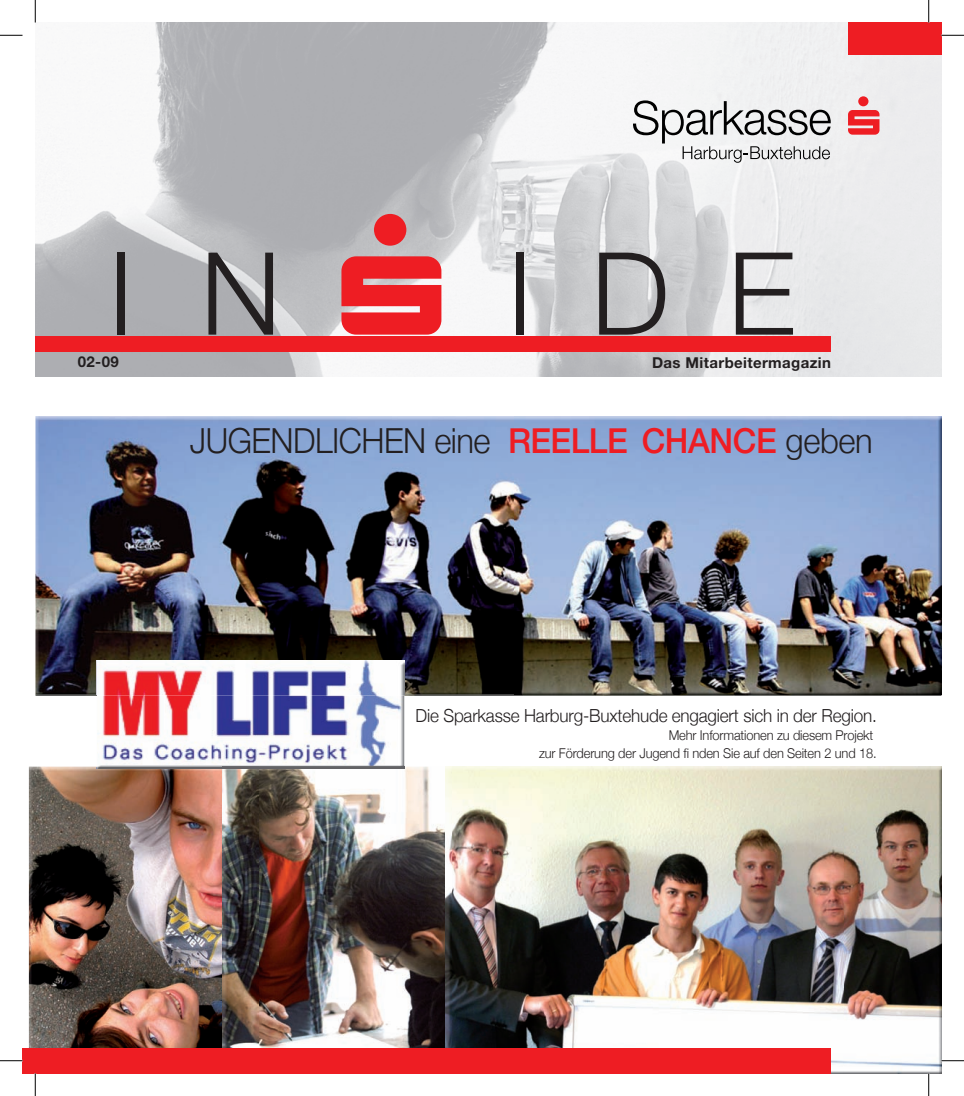
<style>
.page{position:relative;width:964px;height:1096px;background:#fff}
.page>*{position:absolute;margin:0;border:0;box-sizing:border-box;transform-origin:0 0}
.t1{font:300 114.75px "Helvetica Neue";color:#231f20}
.t2{font:300 34.5px "Helvetica Neue";letter-spacing:-.015em;color:#231f20;scale:.95 1}
.t3{font:300 18px "Helvetica Neue";letter-spacing:-.01em;color:#231f20;scale:.95 1}
.t4{font:700 15px "Helvetica Neue";letter-spacing:.025em;color:#231f20}
.t5{font:300 13.5px/18px "Helvetica Neue";letter-spacing:-.01em;color:#231f20;text-align:right;scale:.95 1}
.s1{font-family:"DSV3 Sparkasse Gr";font-weight:400;font-size:157.05px;color:#ee1d23}
.s2{font-weight:500;color:#ee1d23}
</style>
<div class="page">
<img style="left:35px;top:416px;width:906px;height:279px">
<img style="left:29px;top:766px;width:193px;height:281px">
<img style="left:258px;top:766px;width:683px;height:307px">
<img style="left:222px;top:768px;width:36px;height:279px">
<img style="left:452px;top:1073px;width:489px;height:1px">
<img style="left:446px;top:766px;width:495px;height:1px">
<img style="left:446px;top:766px;width:6px;height:281px">
<div style="left:22px;top:1047px;width:808px;height:26px;background:#ee1d23"></div>
<img style="left:97px;top:767px;width:125px;height:1px">
<img style="left:222px;top:767px;width:182px;height:1px">
<img style="left:97px;top:660px;width:307px;height:107px">
<img style="left:35px;top:23px;width:906px;height:353px">
<svg style="left:632px;top:100px;width:198px;height:63px"></svg>
<svg style="left:848px;top:96px;width:31px;height:39px"></svg>
<div style="left:847px;top:23px;width:94px;height:32px;background:#ee1d23"></div>
<div style="left:35px;top:336px;width:796px;height:16px;background:#ee1d23"></div>
<hr style="left:927px;top:1073px;width:2px;height:22px;background:#fff">
<svg style="left:0;top:35px;width:22px;height:1px"></svg>
<svg style="left:941px;top:35px;width:22px;height:1px"></svg>
<svg style="left:0;top:1060px;width:22px;height:1px"></svg>
<svg style="left:941px;top:1060px;width:22px;height:1px"></svg>
<svg style="left:35px;top:0;width:1px;height:23px"></svg>
<svg style="left:35px;top:1073px;width:1px;height:22px"></svg>
<svg style="left:928px;top:0;width:1px;height:23px"></svg>
<svg style="left:928px;top:1073px;width:1px;height:22px"></svg>
<h1 class="t1" style="left:108px;top:223px;width:689px">IN<span class="s1">º</span>IDE</h1>
<p class="t4" style="left:652px;top:353px;width:180px">Das Mitarbeitermagazin</p>
<p class="t4" style="left:78px;top:353px;width:42px">02-09</p>
<h2 class="t2" style="left:190px;top:419px;width:720px">JUGENDLICHEN eine <span class="s2">REELLE CHANCE</span> geben</h2>
<h3 class="t3" style="left:415px;top:704px;width:487px">Die Sparkasse Harburg-Buxtehude engagiert sich in der Region.</h3>
<p class="t5" style="left:539px;top:725px;width:357px">Mehr Informationen zu diesem Projekt<br>zur Förderung der Jugend fi nden Sie auf den Seiten 2 und 18.</p>
</div>
